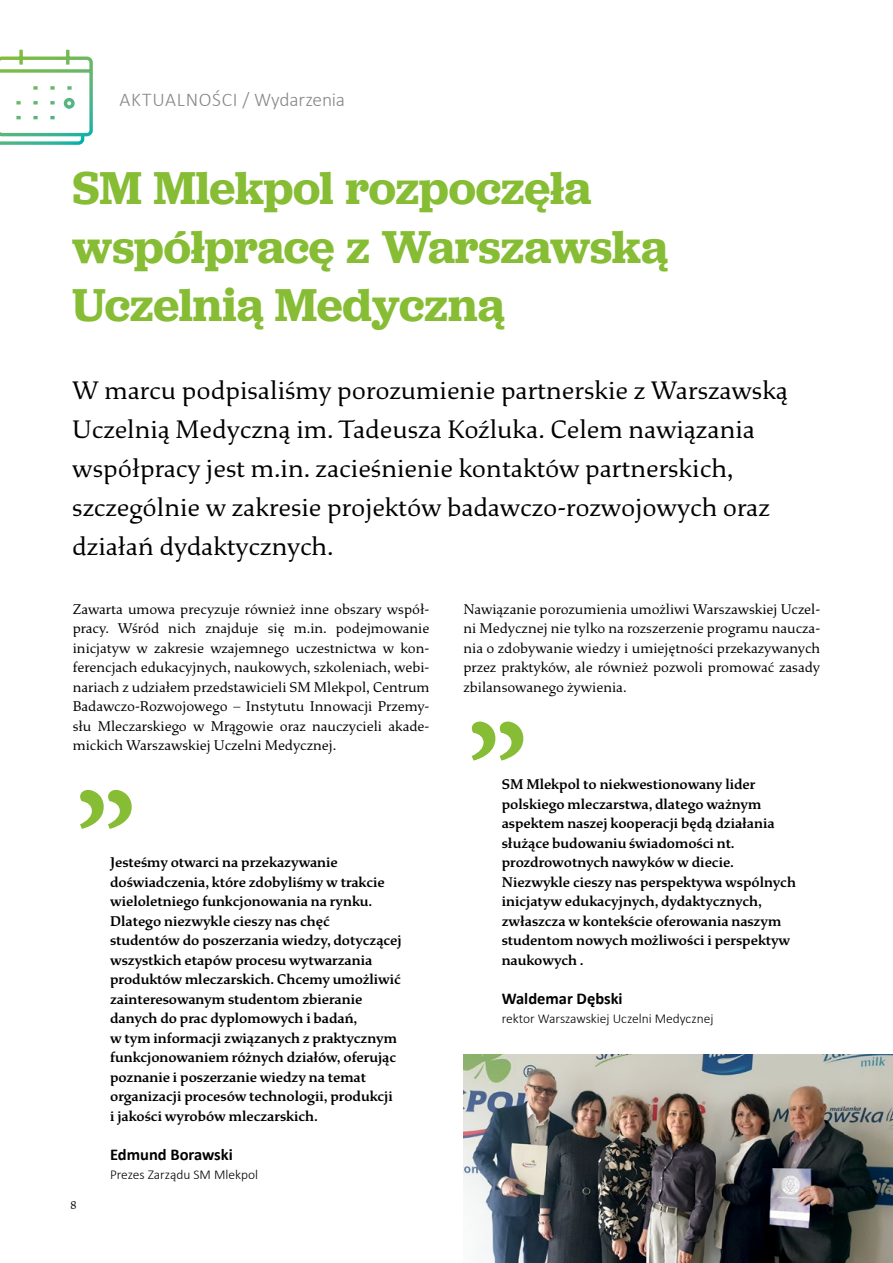
<style>
.page{position:relative;width:893px;height:1263px;background:#fff}
.page>*{position:absolute;margin:0;border:0;box-sizing:border-box;transform-origin:0 0}
.t1{font:600 48px/58.5px "Jubilat";letter-spacing:-.005em;color:#86bd34}
.t2{font:27px/39px "Study";color:#000}
.t3{font:300 19.5px "Calibri";letter-spacing:.01em;color:#878787}
.t4{font:700 16.5px "Calibri";color:#000}
.t5{font:600 15px/19.5px "Study";color:#000}
.t6{font:15px/19.5px "Study";color:#000;text-align:justify}
.t7{font:300 13.5px "Calibri";color:#000}
.t8{font:12px "Study";color:#000}
</style>
<div class="page">
<svg style="left:0;top:49px;width:93px;height:96px"></svg>
<div style="left:64px;top:98px;width:11px;height:11px;border:3px solid #fff;border-radius:50%"></div>
<svg style="left:80px;top:790px;width:52px;height:39px"></svg>
<svg style="left:472px;top:721px;width:51px;height:40px"></svg>
<img style="left:463px;top:1054px;width:430px;height:209px">
<h3 class="t3" style="left:119px;top:88px;width:227px">AKTUALNOŚCI / Wydarzenia</h3>
<h1 class="t1" style="left:72px;top:158px;width:597px">SM Mlekpol rozpoczęła współpracę z Warszawską<br>Uczelnią Medyczną</h1>
<p class="t2" style="left:72px;top:371px;width:717px">W marcu podpisaliśmy porozumienie partnerskie z Warszawską Uczelnią Medyczną im. Tadeusza Koźluka. Celem nawiązania współpracy jest m.in. zacieśnienie kontaktów partnerskich, szczególnie w zakresie projektów badawczo-rozwojowych oraz działań dydaktycznych.</p>
<p class="t6" style="left:73px;top:599px;width:358px">Zawarta umowa precyzuje również inne obszary współ&shy;pracy. Wśród nich znajduje się m.in. podejmowanie inicjatyw w zakresie wzajemnego uczestnictwa w kon&shy;ferencjach edukacyjnych, naukowych, szkoleniach, webi&shy;nariach z udziałem przedstawicieli SM Mlekpol, Centrum Badawczo-Rozwojowego – Instytutu Innowacji Przemy&shy;słu Mleczarskiego w Mrągowie oraz nauczycieli akade&shy;mickich Warszawskiej Uczelni Medycznej.</p>
<p class="t6" style="left:463px;top:599px;width:358px">Nawiązanie porozumienia umożliwi Warszawskiej Uczel&shy;ni Medycznej nie tylko na rozszerzenie programu naucza&shy;nia o zdobywanie wiedzy i umiejętności przekazywanych przez praktyków, ale również pozwoli promować zasady zbilansowanego żywienia.</p>
<p class="t8" style="left:71px;top:1198px;width:8px">8</p>
<p class="t5" style="left:110px;top:853px;width:293px">Jesteśmy otwarci na przekazywanie doświadczenia, które zdobyliśmy w trakcie wieloletniego funkcjonowania na rynku.<br>Dlatego niezwykle cieszy nas chęć studentów do poszerzania wiedzy, dotyczącej wszystkich etapów procesu wytwarzania produktów mleczarskich. Chcemy umożliwić zainteresowanym studentom zbieranie danych do prac dyplomowych i badań,<br>w tym informacji związanych z praktycznym funkcjonowaniem różnych działów, oferując poznanie i poszerzanie wiedzy na temat organizacji procesów technologii, produkcji<br>i jakości wyrobów mleczarskich.</p>
<p class="t4" style="left:110px;top:1143px;width:124px">Edmund Borawski</p>
<p class="t7" style="left:110px;top:1166px;width:149px">Prezes Zarządu SM Mlekpol</p>
<p class="t5" style="left:502px;top:775px;width:296px">SM Mlekpol to niekwestionowany lider polskiego mleczarstwa, dlatego ważnym aspektem naszej kooperacji będą działania służące budowaniu świadomości nt. prozdrowotnych nawyków w diecie.<br>Niezwykle cieszy nas perspektywa wspólnych inicjatyw edukacyjnych, dydaktycznych, zwłaszcza w kontekście oferowania naszym studentom nowych możliwości i perspektyw naukowych .</p>
<p class="t4" style="left:502px;top:987px;width:122px">Waldemar Dębski</p>
<p class="t7" style="left:502px;top:1010px;width:213px">rektor Warszawskiej Uczelni Medycznej</p>
</div>
